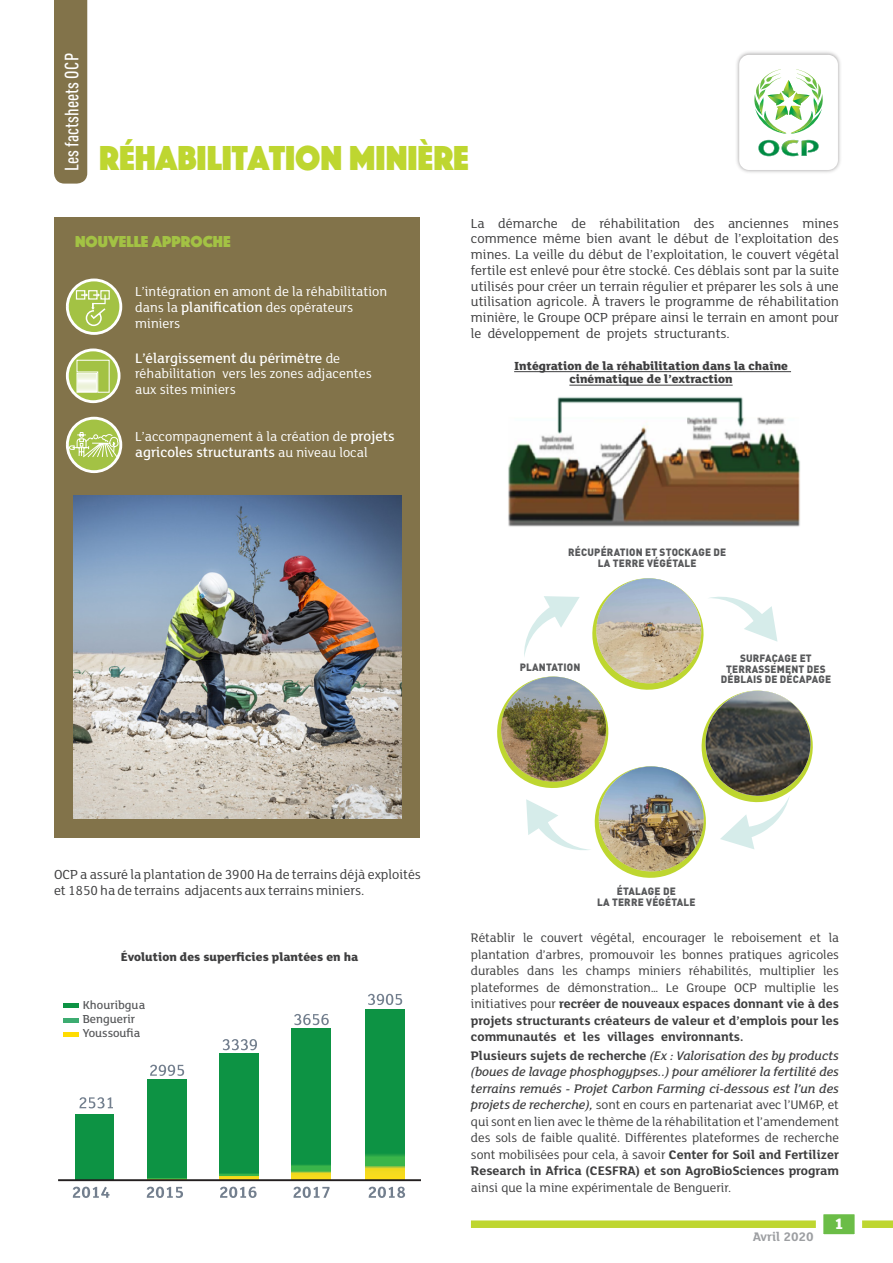
<style>
.page{position:relative;width:893px;height:1263px;background:#fff}
.page>*{position:absolute;margin:0;border:0;box-sizing:border-box;transform-origin:0 0}
.t1{font:36px "Phosphate Solid";color:#bed630;scale:.95 1}
.t2{font:500 condensed 19.05px "DIN Pro";color:#fff}
.t3{font:16.5px "Phosphate Solid";color:#a3c244}
.t4{font:800 16.5px "FS Lola";color:#fff}
.t5{font:500 15px "FS Lola";color:#fff}
.t6{font:14.25px/15.8px "FS Lola";color:#3e3e3f}
.t7{font:14.25px/15.8px "FS Lola";color:#fff}
.t8{font:13.5px/16.5px "FS Lola";color:#3e3e3f;text-align:justify}
.t9{font:700 13.5px/18.6px "FS Lola";color:#3e3e3f}
.t10{font:700 13.5px "FS Lola";color:#9d9fa2}
.t11{font:800 12.75px/13.5px "FS Lola";color:#3e3e3f;text-align:center}
.t12{font:500 12.6px/13.8px "FS Lola";color:#57585a}
.t13{font:900 10.5px/10.5px "DIN Pro";letter-spacing:.02em;color:#57585a;text-align:center;scale:.95 1}
.s1{font-weight:500;font-size:15px}
.s2{font-weight:400;font-size:14.25px}
.s3{font-weight:400}
.s4{font-weight:500;font-style:italic}
.s5{font-weight:700}
</style>
<div class="page">
<div style="left:471px;top:1220px;width:422px;height:8px;background:#bed630"></div>
<svg style="left:812px;top:1214px;width:54px;height:21px"></svg>
<div style="left:55px;top:217px;width:365px;height:621px;background:#82734a"></div>
<img style="left:73px;top:495px;width:329px;height:324px">
<img style="left:508px;top:397px;width:292px;height:130px">
<svg style="left:66px;top:417px;width:56px;height:56px"></svg>
<svg style="left:68px;top:432px;width:51px;height:26px"></svg>
<svg style="left:67px;top:350px;width:52px;height:52px"></svg>
<div style="left:66px;top:348px;width:55px;height:55px;border:3px solid #fff;border-radius:50%"></div>
<svg style="left:76px;top:359px;width:34px;height:34px"></svg>
<svg style="left:66px;top:279px;width:56px;height:56px"></svg>
<div style="left:76px;top:290px;width:9px;height:10px;border:1px solid #fff"></div>
<div style="left:88px;top:290px;width:10px;height:10px;border:1px solid #fff"></div>
<div style="left:100px;top:290px;width:10px;height:10px;border:1px solid #fff"></div>
<svg style="left:81px;top:293px;width:26px;height:34px"></svg>
<div style="left:63px;top:1003px;width:16px;height:5px;background:#0d9344"></div>
<div style="left:63px;top:1018px;width:16px;height:5px;background:#3dac71"></div>
<div style="left:63px;top:1032px;width:16px;height:5px;background:#ffdc01"></div>
<svg style="left:365px;top:1009px;width:39px;height:170px;background:#209a41"></svg>
<svg style="left:292px;top:1028px;width:39px;height:151px;background:#199742"></svg>
<div style="left:220px;top:1053px;width:39px;height:127px;background:#0d9344"></div>
<div style="left:148px;top:1079px;width:39px;height:101px;background:#0d9344"></div>
<div style="left:75px;top:1115px;width:39px;height:65px;background:#0d9344"></div>
<hr style="left:58px;top:1179px;width:363px;height:2px;background:#231f20">
<svg style="left:220px;top:1187px;width:37px;height:11px"></svg>
<svg style="left:79px;top:1097px;width:34px;height:11px"></svg>
<svg style="left:73px;top:1187px;width:36px;height:11px"></svg>
<svg style="left:147px;top:1187px;width:36px;height:11px"></svg>
<svg style="left:293px;top:1187px;width:37px;height:11px"></svg>
<svg style="left:369px;top:1187px;width:36px;height:11px"></svg>
<svg style="left:150px;top:1065px;width:34px;height:11px"></svg>
<svg style="left:223px;top:1039px;width:34px;height:11px"></svg>
<svg style="left:294px;top:1014px;width:35px;height:11px"></svg>
<svg style="left:368px;top:994px;width:34px;height:11px"></svg>
<svg style="left:524px;top:578px;width:289px;height:300px"></svg>
<img style="left:497px;top:677px;width:115px;height:110px">
<hr style="left:514px;top:371px;width:277px;height:1px;background:#3e3e3f">
<hr style="left:569px;top:385px;width:164px;height:1px;background:#3e3e3f">
<img style="left:736px;top:52px;width:105px;height:121px">
<div style="left:739px;top:55px;width:99px;height:115px;background:#fff;border-radius:10px"></div>
<svg style="left:754px;top:69px;width:69px;height:65px"></svg>
<svg style="left:758px;top:140px;width:61px;height:16px"></svg>
<div style="left:54px;top:0;width:33px;height:184px;background:#82734a"></div>
<h2 class="t2" style="left:58px;top:171px;width:120px;rotate:-90deg">Les factsheets OCP</h2>
<h1 class="t1" style="left:99px;top:132px;width:391px">RÉHABILITATION MINIÈRE</h1>
<p class="t3" style="left:75px;top:230px;width:157px">NOUVELLE APPROCHE</p>
<p class="t7" style="left:135px;top:283px;width:253px">’L intégration en amont de la réhabilitation dans la <span class="s1">planification</span> des opérateurs miniers</p>
<p class="t5" style="left:135px;top:348px;width:207px">’L élargissement du périmètre <span class="s2">de</span></p>
<p class="t7" style="left:222px;top:365px;width:151px">vers les zones adjacentes</p>
<p class="t7" style="left:135px;top:365px;width:102px">réhabilitation aux sites miniers</p>
<p class="t7" style="left:135px;top:428px;width:261px">’L accompagnement laà création de <span class="s1">projets</span></p>
<p class="t5" style="left:135px;top:442px;width:234px">agricoles structurants <span class="s2">au niveau local</span></p>
<p class="t6" style="left:498px;top:214px;width:61px">démarche</p>
<p class="t6" style="left:571px;top:214px;width:16px">de</p>
<p class="t6" style="left:599px;top:214px;width:82px">réhabilitation</p>
<p class="t6" style="left:694px;top:214px;width:22px">des</p>
<p class="t6" style="left:728px;top:214px;width:62px">anciennes</p>
<p class="t6" style="left:802px;top:214px;width:38px">mines</p>
<p class="t6" style="left:471px;top:214px;width:370px">La<br>commence même bien avant le début de ’l exploitation des mines. La veille du début de ’l exploitation le, couvert végétal fertile est enlevé pour être stocké. Ces déblais sont par la suite utilisés pour créer un terrain régulier et préparer les sols à une utilisation agricole À. travers le programme de réhabilitation minière le, Groupe OCP prépare ainsi le terrain en amont pour le développement de projets structurants.</p>
<p class="t11" style="left:514px;top:358px;width:275px">Intégration de la réhabilitation dans la chaîne cinématique de ’l extraction</p>
<p class="t13" style="left:568px;top:546px;width:168px">RÉCUPÉRATION ET STOCKAGE DE<br>LA TERRE VÉGÉTALE</p>
<p class="t13" style="left:520px;top:660px;width:65px">PLANTATION</p>
<p class="t13" style="left:721px;top:652px;width:118px">SURFAÇAGE ET<br>TERRASSEMENT DES<br>DÉBLAIS DE DÉCAPAGE</p>
<p class="t6" style="left:54px;top:866px;width:369px">OCP a assuré la plantation de 3900 Ha de terrains déjà exploités et1850hadeterrains adjacentsauxterrainsminiers.</p>
<p class="t11" style="left:121px;top:949px;width:239px">Évolution des superficies plantées en ha</p>
<p class="t12" style="left:83px;top:998px;width:64px">Khouribgua<br>Benguerir<br>Youssoufia</p>
<p class="t13" style="left:597px;top:885px;width:105px">ÉTALAGE DE<br>LA TERRE VÉGÉTALE</p>
<p class="t8" style="left:471px;top:929px;width:46px">Rétablir</p>
<p class="t8" style="left:471px;top:945px;width:370px">plantation ’d arbres, promouvoir les bonnes pratiques agricoles</p>
<p class="t8" style="left:823px;top:962px;width:17px">les</p>
<p class="t8" style="left:523px;top:929px;width:12px">le</p>
<p class="t8" style="left:591px;top:929px;width:46px">végétal,</p>
<p class="t8" style="left:714px;top:929px;width:12px">le</p>
<p class="t8" style="left:731px;top:929px;width:72px">reboisement</p>
<p class="t8" style="left:829px;top:929px;width:12px">la</p>
<p class="t8" style="left:541px;top:929px;width:44px">couvert</p>
<p class="t8" style="left:810px;top:929px;width:13px">et</p>
<p class="t8" style="left:643px;top:929px;width:65px">encourager</p>
<p class="t8" style="left:471px;top:962px;width:50px">durables</p>
<p class="t8" style="left:527px;top:962px;width:29px">dans</p>
<p class="t8" style="left:562px;top:962px;width:17px">les</p>
<p class="t8" style="left:586px;top:962px;width:46px">champs</p>
<p class="t8" style="left:689px;top:962px;width:64px">réhabilités,</p>
<p class="t8" style="left:759px;top:962px;width:57px">multiplier</p>
<p class="t8" style="left:638px;top:962px;width:44px">miniers</p>
<p class="t8" style="left:471px;top:978px;width:69px">plateformes</p>
<p class="t9" style="left:471px;top:994px;width:370px"><span class="s3">initiatives pour</span> recréer de nouveaux espaces donnant vie à des</p>
<p class="t9" style="left:471px;top:1010px;width:370px">projets structurants créateurs de valeur et ’d emplois pour les</p>
<p class="t9" style="left:661px;top:1027px;width:84px">environnants.</p>
<p class="t8" style="left:546px;top:978px;width:15px">de</p>
<p class="t8" style="left:568px;top:978px;width:92px">démonstration…</p>
<p class="t8" style="left:764px;top:978px;width:53px">multiplie</p>
<p class="t8" style="left:823px;top:978px;width:17px">les</p>
<p class="t8" style="left:686px;top:978px;width:42px">Groupe</p>
<p class="t8" style="left:734px;top:978px;width:24px">OCP</p>
<p class="t8" style="left:666px;top:978px;width:14px">Le</p>
<p class="t9" style="left:607px;top:1027px;width:48px">villages</p>
<p class="t9" style="left:583px;top:1027px;width:19px">les</p>
<p class="t9" style="left:471px;top:1027px;width:370px">communautés<br>Plusieurs sujets de recherche <span class="s4">(Ex : Valorisation des by products</span></p>
<p class="t8" style="left:471px;top:1063px;width:370px"><span class="s4">(boues de lavage phosphogypses..) pour améliorer la fertilité des terrains remués - Projet Carbon Farming ci-dessous est ’l un des projets de recherche ,)</span> sont en cours en partenariat avec ’l UM , P6 et qui sont en lien avec le thème de la réhabilitation et ’l amendement des sols de faible qualité. Différentes plateformes de recherche sont mobilisées pour cela à, savoir <span class="s5">Center for Soil and Fertilizer Research in Africa (CESFRA) et son AgroBioSciences program</span></p>
<p class="t8" style="left:471px;top:1178px;width:262px">ainsi que la mine expérimentale de Benguerir.</p>
<p class="t9" style="left:564px;top:1027px;width:14px">et</p>
<p class="t10" style="left:753px;top:1227px;width:62px">Avril 2020</p>
<p class="t4" style="left:834px;top:1212px;width:11px">1</p>
</div>
